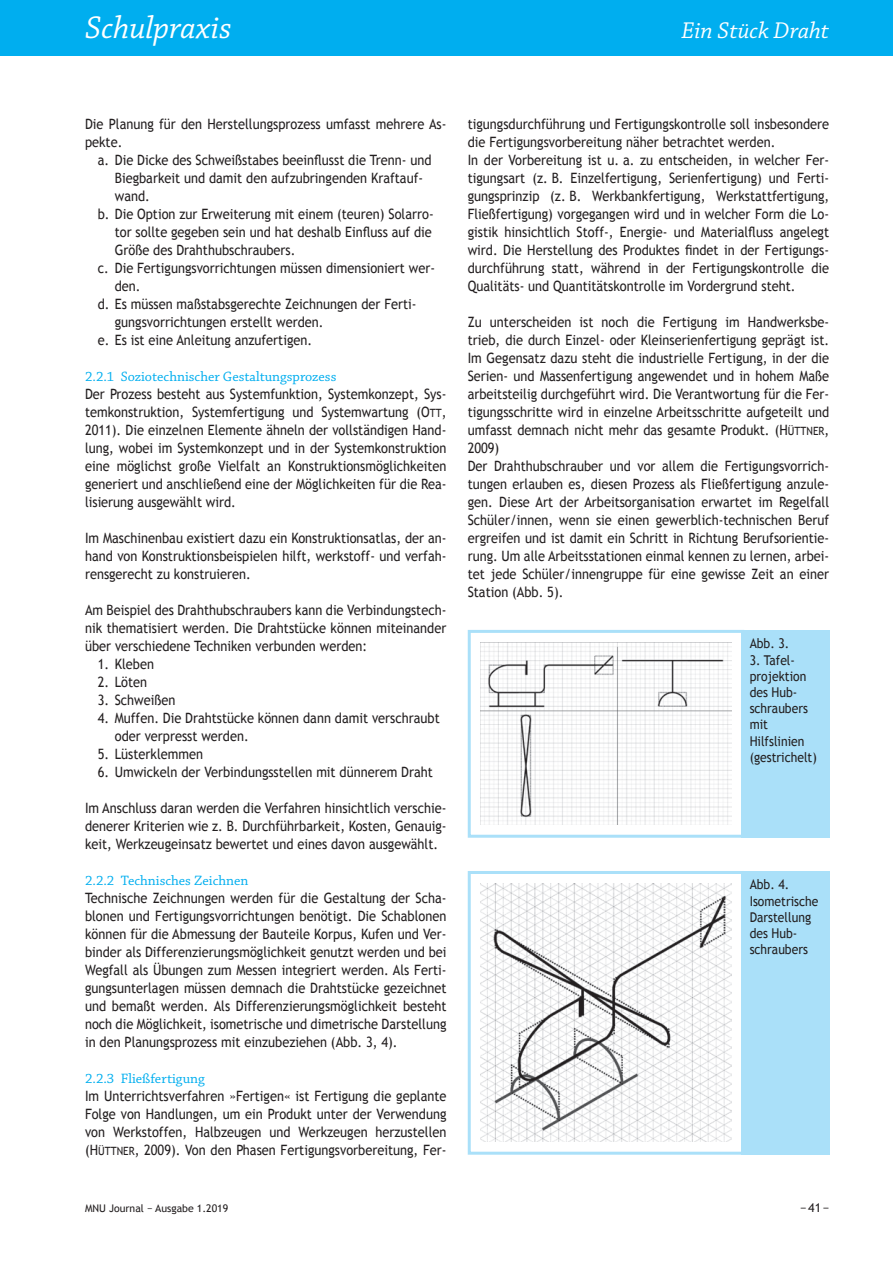
<style>
.page{position:relative;width:893px;height:1263px;background:#fff}
.page>*{position:absolute;margin:0;border:0;box-sizing:border-box;transform-origin:0 0}
.t1{font:italic 33px "Chaparral Pro";color:#fff}
.t2{font:italic 24px "Chaparral Pro";color:#fff}
.t3{font:14.25px/18px "Trebuchet MS";color:#231f20;text-align:justify;scale:.9 1}
.t4{font:14.25px "Chaparral Pro";color:#00aeef}
.t5{font:13.5px/16.2px "Trebuchet MS";color:#231f20;scale:.9 1}
.t6{font:12.3px "Trebuchet MS";color:#231f20}
.t7{font:10.5px "Trebuchet MS";color:#231f20}
.s1{font-family:"Trebuchet MS SC800"}
.s2{font-family:"Trebuchet MS SC800";font-size:11.4px}
</style>
<div class="page">
<div style="left:0;top:0;width:893px;height:55px;background:#00aeef"></div>
<img style="left:480px;top:643px;width:251px;height:182px">
<div style="left:468px;top:630px;width:276px;height:208px;border:3px solid #aae0f9"></div>
<div style="left:741px;top:630px;width:88px;height:208px;background:#aae0f9"></div>
<img style="left:480px;top:884px;width:251px;height:258px">
<div style="left:468px;top:871px;width:276px;height:284px;border:3px solid #aae0f9"></div>
<div style="left:741px;top:871px;width:88px;height:284px;background:#aae0f9"></div>
<h1 class="t1" style="left:85px;top:10px;width:148px">Schulpraxis</h1>
<h2 class="t2" style="left:681px;top:18px;width:149px">Ein Stück Draht</h2>
<p class="t3" style="left:85px;top:115px;width:403px">Die Planung für den Herstellungsprozess umfasst mehrere As&shy;pekte.</p>
<p class="t3" style="left:98px;top:151px;width:372px">a. Die Dicke des Schweißstabes beeinflusst die Trenn- und</p>
<p class="t3" style="left:115px;top:169px;width:344px">Biegbarkeit und damit den aufzubringenden Kraftauf-</p>
<p class="t3" style="left:115px;top:187px;width:41px">wand.</p>
<p class="t3" style="left:98px;top:205px;width:375px">b. Die Option zur Erweiterung mit einem (teuren) Solarro-</p>
<p class="t3" style="left:115px;top:223px;width:354px">tor sollte gegeben sein und hat deshalb Einfluss auf die</p>
<p class="t3" style="left:115px;top:241px;width:202px">Größe des Drahthubschraubers.</p>
<p class="t3" style="left:98px;top:259px;width:376px">c. Die Fertigungsvorrichtungen müssen dimensioniert wer-</p>
<p class="t3" style="left:115px;top:277px;width:30px">den.</p>
<p class="t3" style="left:98px;top:295px;width:356px">d. Es müssen maßstabsgerechte Zeichnungen der Ferti-</p>
<p class="t3" style="left:115px;top:313px;width:233px">gungsvorrichtungen erstellt werden.</p>
<p class="t3" style="left:98px;top:331px;width:240px">e. Es ist eine Anleitung anzufertigen.</p>
<p class="t4" style="left:85px;top:368px;width:253px">2.2.1 Soziotechnischer Gestaltungsprozess</p>
<p class="t3" style="left:85px;top:385px;width:403px">Der Prozess besteht aus Systemfunktion, Systemkonzept, Sys&shy;temkonstruktion, Systemfertigung und Systemwartung (<span class="s1">O</span><span class="s2">TT</span>, 2011). Die einzelnen Elemente ähneln der vollständigen Hand&shy;lung, wobei im Systemkonzept und in der Systemkonstruktion eine möglichst große Vielfalt an Konstruktionsmöglichkeiten generiert und anschließend eine der Möglichkeiten für die Rea&shy;lisierung ausgewählt wird.</p>
<p class="t3" style="left:85px;top:529px;width:403px">Im Maschinenbau existiert dazu ein Konstruktionsatlas, der an&shy;hand von Konstruktionsbeispielen hilft, werkstoff- und verfah&shy;rensgerecht zu konstruieren.</p>
<p class="t3" style="left:85px;top:601px;width:403px">Am Beispiel des Drahthubschraubers kann die Verbindungstech&shy;nik thematisiert werden. Die Drahtstücke können miteinander über verschiedene Techniken verbunden werden:</p>
<p class="t3" style="left:98px;top:655px;width:64px">1. Kleben</p>
<p class="t3" style="left:98px;top:673px;width:56px">2. Löten</p>
<p class="t3" style="left:98px;top:691px;width:88px">3. Schweißen</p>
<p class="t3" style="left:115px;top:709px;width:363px;text-indent:-17px">4. Muffen. Die Drahtstücke können dann damit verschraubt oder verpresst werden.</p>
<p class="t3" style="left:98px;top:745px;width:118px">5. Lüsterklemmen</p>
<p class="t3" style="left:98px;top:763px;width:374px">6. Umwickeln der Verbindungsstellen mit dünnerem Draht</p>
<p class="t3" style="left:85px;top:799px;width:403px">Im Anschluss daran werden die Verfahren hinsichtlich verschie&shy;denerer Kriterien wie z. B. Durchführbarkeit, Kosten, Genauig&shy;keit, Werkzeugeinsatz bewertet und eines davon ausgewählt.</p>
<p class="t4" style="left:85px;top:872px;width:165px">2.2.2 Technisches Zeichnen</p>
<p class="t3" style="left:85px;top:889px;width:403px">Technische Zeichnungen werden für die Gestaltung der Scha&shy;blonen und Fertigungsvorrichtungen benötigt. Die Schablonen können für die Abmessung der Bauteile Korpus, Kufen und Ver&shy;binder als Differenzierungsmöglichkeit genutzt werden und bei Wegfall als Übungen zum Messen integriert werden. Als Ferti&shy;gungsunterlagen müssen demnach die Drahtstücke gezeichnet und bemaßt werden. Als Differenzierungsmöglichkeit besteht noch die Möglichkeit, isometrische und dimetrische Darstellung in den Planungsprozess mit einzubeziehen (Abb. 3, 4).</p>
<p class="t4" style="left:85px;top:1070px;width:121px">2.2.3 Fließfertigung</p>
<p class="t3" style="left:85px;top:1087px;width:403px">Im Unterrichtsverfahren »Fertigen« ist Fertigung die geplante Folge von Handlungen, um ein Produkt unter der Verwendung von Werkstoffen, Halbzeugen und Werkzeugen herzustellen (<span class="s1">H</span><span class="s2">ÜTTNER</span>, 2009). Von den Phasen Fertigungsvorbereitung, Fer-</p>
<p class="t3" style="left:468px;top:115px;width:403px;text-align:left">tigungsdurchführung und Fertigungskontrolle soll insbesondere die Fertigungsvorbereitung näher betrachtet werden.<br>In der Vorbereitung ist u. a. zu entscheiden, in welcher Fer&shy;tigungsart (z. B. Einzelfertigung, Serienfertigung) und Ferti&shy;gungsprinzip (z. B. Werkbankfertigung, Werkstattfertigung, Fließfertigung) vorgegangen wird und in welcher Form die Lo&shy;gistik hinsichtlich Stoff-, Energie- und Materialfluss angelegt wird. Die Herstellung des Produktes findet in der Fertigungs&shy;durchführung statt, während in der Fertigungskontrolle die Qualitäts- und Quantitätskontrolle im Vordergrund steht.</p>
<p class="t3" style="left:468px;top:313px;width:403px;text-align:left">Zu unterscheiden ist noch die Fertigung im Handwerksbe&shy;trieb, die durch Einzel- oder Kleinserienfertigung geprägt ist.<br>Im Gegensatz dazu steht die industrielle Fertigung, in der die Serien- und Massenfertigung angewendet und in hohem Maße arbeitsteilig durchgeführt wird. Die Verantwortung für die Fer&shy;tigungsschritte wird in einzelne Arbeitsschritte aufgeteilt und umfasst demnach nicht mehr das gesamte Produkt. (<span class="s1">H</span><span class="s2">ÜTTNER</span>, 2009)<br>Der Drahthubschrauber und vor allem die Fertigungsvorrich&shy;tungen erlauben es, diesen Prozess als Fließfertigung anzule&shy;gen. Diese Art der Arbeitsorganisation erwartet im Regelfall Schüler/innen, wenn sie einen gewerblich-technischen Beruf ergreifen und ist damit ein Schritt in Richtung Berufsorientie&shy;rung. Um alle Arbeitsstationen einmal kennen zu lernen, arbei&shy;tet jede Schüler/innengruppe für eine gewisse Zeit an einer Station (Abb. 5).</p>
<p class="t5" style="left:750px;top:636px;width:46px">Abb. 3.</p>
<p class="t5" style="left:750px;top:652px;width:76px">3. Tafel&shy;projektion des Hub&shy;schraubers mit<br>Hilfs linien (gestrichelt)</p>
<p class="t5" style="left:750px;top:877px;width:78px">Abb. 4.<br>Isometrische<br>Darstellung des Hub&shy;schraubers</p>
<p class="t7" style="left:85px;top:1202px;width:145px">MNU Journal − Ausgabe 1.2019</p>
<p class="t6" style="left:800px;top:1200px;width:31px">− 41 −</p>
</div>
